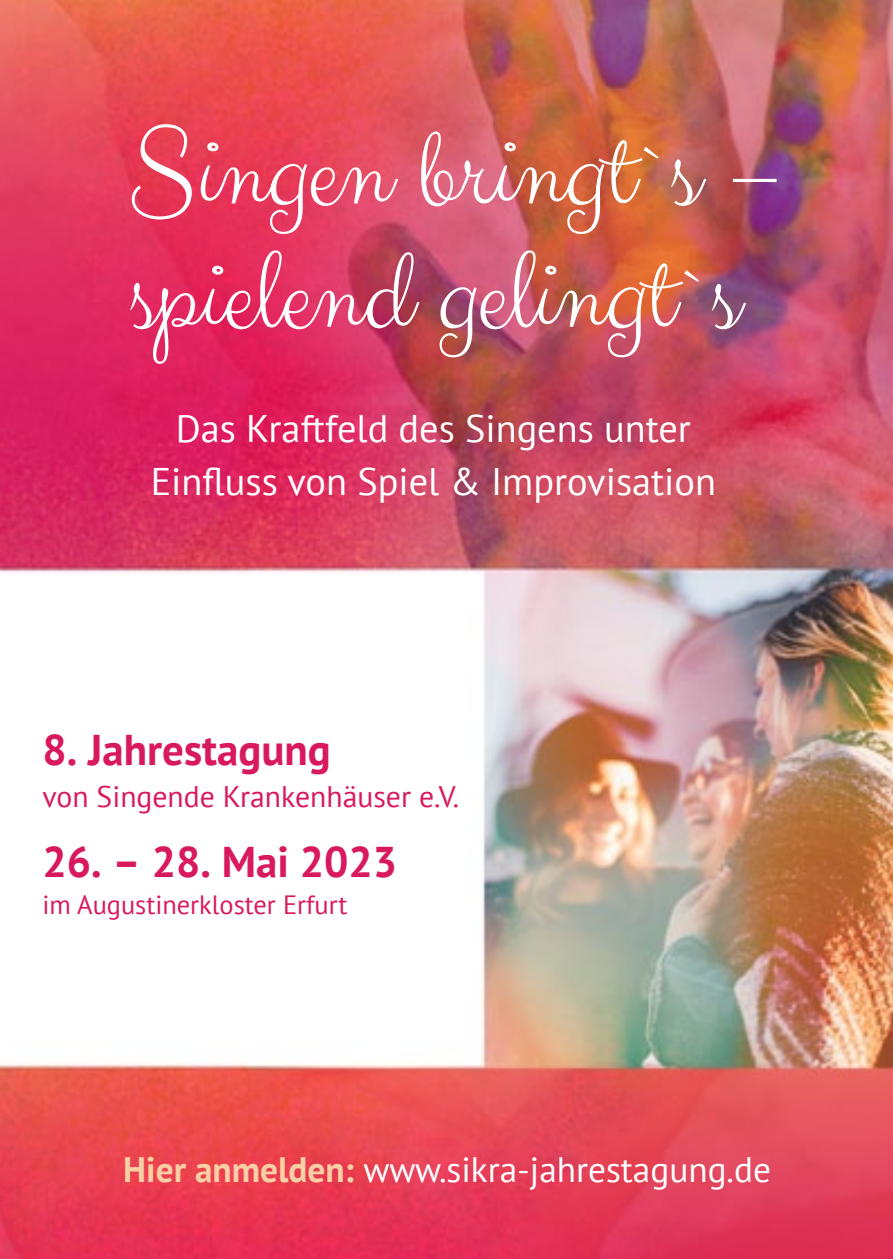
<style>
.page{position:relative;width:893px;height:1259px;background:#fff}
.page>*{position:absolute;margin:0;border:0;box-sizing:border-box;transform-origin:0 0}
.t1{font:700 42.9px "PT Sans";color:#d9195e}
.t2{font:38.4px/53.4px "PT Sans";color:#fff;text-align:center}
.t3{font:35.4px "PT Sans";color:#fff}
.t4{font:29.7px "PT Sans";color:#d9195e}
.t5{font:26.4px "PT Sans";color:#d9195e}
.s1{font-weight:700;color:#f9cfa5}
</style>
<div class="page">
<img style="left:0;top:0;width:893px;height:1259px">
<img style="left:130px;top:250px;width:616px;height:114px">
<img style="left:132px;top:124px;width:645px;height:110px">
<p class="t2" style="left:151px;top:401px;width:567px">Das Kraftfeld des Singens unter<br>Einfluss von Spiel &amp; Improvisation</p>
<p class="t1" style="left:43px;top:727px;width:290px">8. Jahrestagung</p>
<p class="t4" style="left:43px;top:777px;width:418px">von Singende Krankenhäuser e.V.</p>
<p class="t1" style="left:43px;top:839px;width:356px">26. – 28. Mai 2023</p>
<p class="t5" style="left:43px;top:888px;width:306px">im Augustinerkloster Erfurt</p>
<p class="t3" style="left:123px;top:1146px;width:649px"><span class="s1">Hier anmelden:</span> www.sikra-jahrestagung.de</p>
</div>
